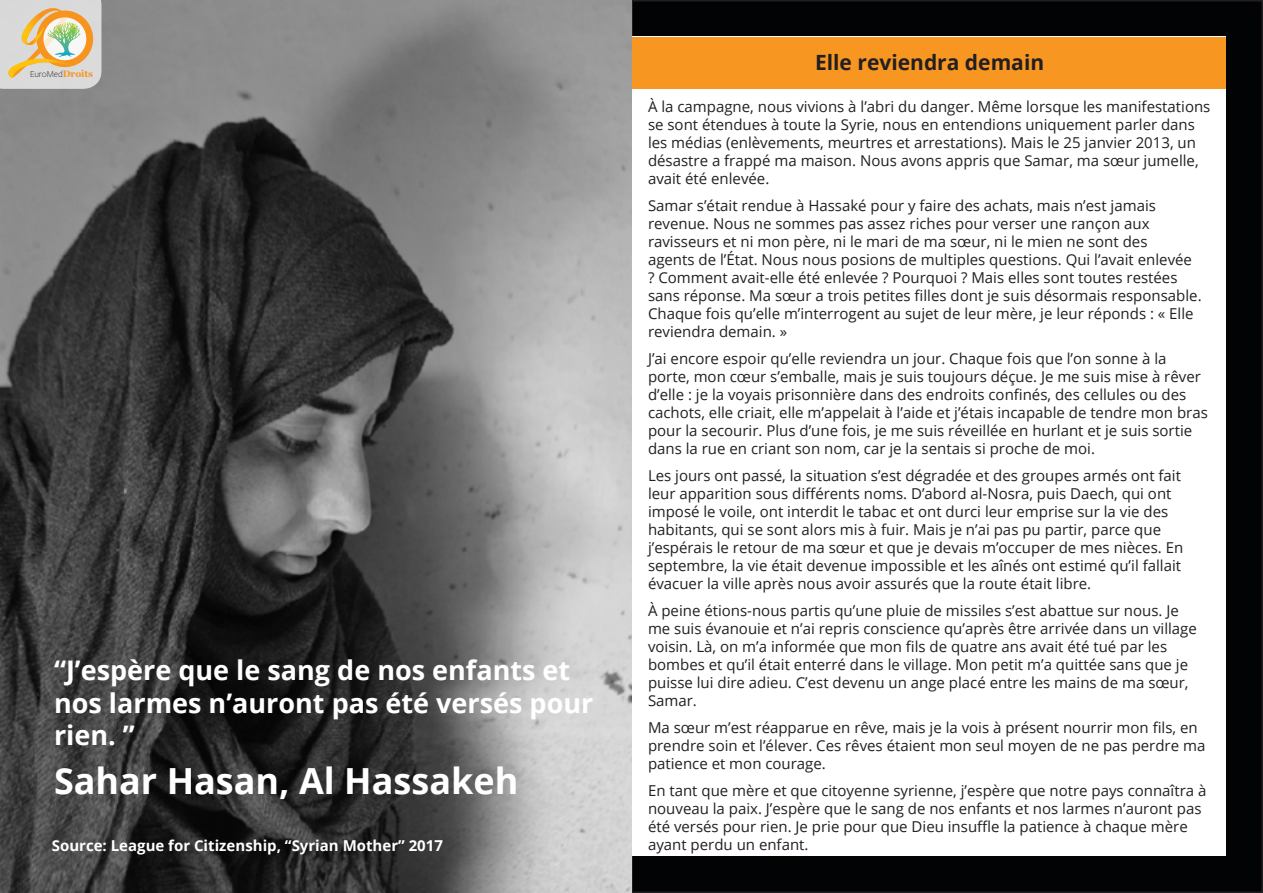
<style>
.page{position:relative;width:1263px;height:893px;background:#fff}
.page>*{position:absolute;margin:0;border:0;box-sizing:border-box;transform-origin:0 0}
.t1{font:700 36px "Open Sans";color:#fff}
.t2{font:700 27px/32.4px "Open Sans";color:#fff}
.t3{font:700 21px "Open Sans";color:#231f20}
.t4{font:15px/18px "Open Sans";color:#231f20}
.t5{font:700 15px "Open Sans";color:#fff}
.t6{font:300 9.45px "Freight Sans Pro";letter-spacing:-.01em;color:#231f20}
.s1{font-family:"Georgia";font-weight:700;color:#f7941d}
</style>
<div class="page">
<div style="left:632px;top:1px;width:630px;height:891px;background:#020304"></div>
<img style="left:0;top:0;width:631px;height:893px">
<div style="left:632px;top:37px;width:594px;height:819px;background:#fff"></div>
<div style="left:632px;top:37px;width:594px;height:51px;background:#f89622"></div>
<svg style="left:0;top:0;width:101px;height:89px;background:#ddcfb3"></svg>
<p class="t6" style="left:30px;top:68px;width:65px">EuroMed<span class="s1">Droits</span></p>
<h2 class="t2" style="left:54px;top:654px;width:541px">“J’espère que le sang de nos enfants et nos larmes n’auront pas été versés pour rien. ”</h2>
<h1 class="t1" style="left:54px;top:756px;width:466px">Sahar Hasan, Al Hassakeh</h1>
<p class="t5" style="left:52px;top:835px;width:393px">Source: League for Citizenship, “Syrian Mother” 2017</p>
<h3 class="t3" style="left:815px;top:47px;width:231px">Elle reviendra demain</h3>
<p class="t4" style="left:648px;top:98px;width:564px">À la campagne, nous vivions à l’abri du danger. Même lorsque les manifestations se sont étendues à toute la Syrie, nous en entendions uniquement parler dans les médias (enlèvements, meurtres et arrestations). Mais le 25 janvier 2013, un désastre a frappé ma maison. Nous avons appris que Samar, ma sœur jumelle, avait été enlevée.</p>
<p class="t4" style="left:648px;top:197px;width:555px">Samar s’était rendue à Hassaké pour y faire des achats, mais n’est jamais revenue. Nous ne sommes pas assez riches pour verser une rançon aux ravisseurs et ni mon père, ni le mari de ma sœur, ni le mien ne sont des<br>agents de l’État. Nous nous posions de multiples questions. Qui l’avait enlevée ? Comment avait-elle été enlevée ? Pourquoi ? Mais elles sont toutes restées sans réponse. Ma sœur a trois petites filles dont je suis désormais responsable.<br>Chaque fois qu’elle m’interrogent au sujet de leur mère, je leur réponds : « Elle reviendra demain. »</p>
<p class="t4" style="left:648px;top:350px;width:561px">J’ai encore espoir qu’elle reviendra un jour. Chaque fois que l’on sonne à la porte, mon cœur s’emballe, mais je suis toujours déçue. Je me suis mise à rêver d’elle : je la voyais prisonnière dans des endroits confinés, des cellules ou des cachots, elle criait, elle m’appelait à l’aide et j’étais incapable de tendre mon bras pour la secourir. Plus d’une fois, je me suis réveillée en hurlant et je suis sortie dans la rue en criant son nom, car je la sentais si proche de moi.</p>
<p class="t4" style="left:648px;top:467px;width:537px">Les jours ont passé, la situation s’est dégradée et des groupes armés ont fait leur apparition sous différents noms. D’abord al-Nosra, puis Daech, qui ont imposé le voile, ont interdit le tabac et ont durci leur emprise sur la vie des habitants, qui se sont alors mis à fuir. Mais je n’ai pas pu partir, parce que j’espérais le retour de ma sœur et que je devais m’occuper de mes nièces. En septembre, la vie était devenue impossible et les aînés ont estimé qu’il fallait évacuer la ville après nous avoir assurés que la route était libre.</p>
<p class="t4" style="left:648px;top:602px;width:550px">À peine étions-nous partis qu’une pluie de missiles s’est abattue sur nous. Je me suis évanouie et n’ai repris conscience qu’après être arrivée dans un village voisin. Là, on m’a informée que mon fils de quatre ans avait été tué par les bombes et qu’il était enterré dans le village. Mon petit m’a quittée sans que je puisse lui dire adieu. C’est devenu un ange placé entre les mains de ma sœur, Samar.</p>
<p class="t4" style="left:648px;top:719px;width:559px">Ma sœur m’est réapparue en rêve, mais je la vois à présent nourrir mon fils, en prendre soin et l’élever. Ces rêves étaient mon seul moyen de ne pas perdre ma patience et mon courage.</p>
<p class="t4" style="left:648px;top:782px;width:560px">En tant que mère et que citoyenne syrienne, j’espère que notre pays connaîtra à nouveau la paix. J’espère que le sang de nos enfants et nos larmes n’auront pas été versés pour rien. Je prie pour que Dieu insuffle la patience à chaque mère ayant perdu un enfant.</p>
</div>
